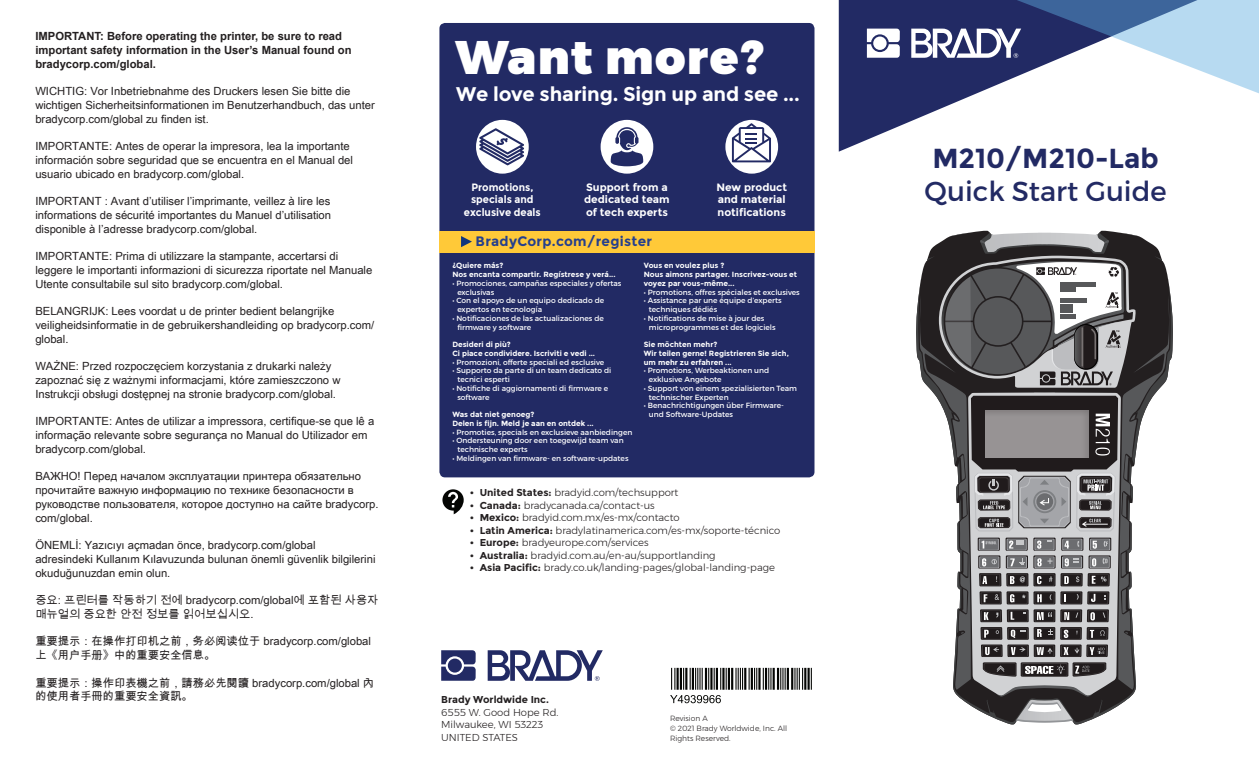
<style>
.page{position:relative;width:1259px;height:766px;background:#fff}
.page>*{position:absolute;margin:0;border:0;box-sizing:border-box;transform-origin:0 0}
.t1{font:900 47px "Montserrat";letter-spacing:.03em;color:#fff}
.t2{font:27.5px "Montserrat";color:#222a64}
.t3{font:700 27.5px "Montserrat";color:#222a64}
.t4{font:700 19.75px "Montserrat";letter-spacing:-.01em;color:#fff}
.t5{font:700 13.75px "Montserrat";letter-spacing:.02em;color:#253f8e}
.t6{font:11.25px/13.8px "Arial Unicode MS";color:#231f20}
.t7{font:700 11.25px/13.8px "Arial";color:#231f20}
.t8{font:700 10.62px/12.2px "Montserrat";color:#fff}
.t9{font:700 10.62px/12.2px "Montserrat";color:#fff;text-align:center;scale:.94 1}
.t10{font:300 10px/12.5px "Montserrat";color:#231f20}
.t11{font:700 10px "Montserrat";color:#231f20}
.t12{font:7.5px/8.8px "Montserrat";color:#fff}
.t13{font:700 7.5px/8.8px "Montserrat";color:#fff}
.t14{font:300 7.5px/10px "Montserrat";color:#231f20}
.s1{font-weight:700}
</style>
<div class="page">
<svg style="left:839px;top:0;width:127px;height:152px;fill:#222a64"></svg>
<svg style="left:867px;top:29px;width:33px;height:29px"></svg>
<div style="left:873px;top:37px;width:13px;height:13px;background:#fff;border-radius:50%"></div>
<svg style="left:916px;top:232px;width:257px;height:493px"></svg>
<div style="left:985px;top:410px;width:104px;height:47px;background:#979394"></div>
<div style="left:985px;top:410px;width:104px;height:7px;background:#8e8a8b"></div>
<div style="left:1079px;top:410px;width:10px;height:47px;background:#918d8e"></div>
<svg style="left:441px;top:650px;width:35px;height:31px"></svg>
<div style="left:448px;top:659px;width:14px;height:14px;background:#222a64;border-radius:50%"></div>
<svg style="left:488px;top:650px;width:115px;height:31px"></svg>
<svg style="left:442px;top:489px;width:22px;height:25px"></svg>
<div style="left:439px;top:23px;width:375px;height:454px;background:#222a64;border-radius:6px"></div>
<div style="left:439px;top:231px;width:375px;height:22px;background:#ffc938"></div>
<svg style="left:461px;top:236px;width:11px;height:11px"></svg>
<svg style="left:725px;top:120px;width:53px;height:54px"></svg>
<div style="left:476px;top:120px;width:53px;height:54px;background:#fff;border-radius:50%"></div>
<div style="left:600px;top:120px;width:53px;height:54px;background:#fff;border-radius:50%"></div>
<svg style="left:611px;top:127px;width:32px;height:39px"></svg>
<svg style="left:732px;top:123px;width:39px;height:39px"></svg>
<svg style="left:479px;top:128px;width:45px;height:37px"></svg>
<svg style="left:811px;top:668px;width:1px;height:22px"></svg>
<hr style="left:807px;top:668px;width:3px;height:22px;background:#040503">
<hr style="left:804px;top:668px;width:2px;height:22px;background:#040503">
<svg style="left:794px;top:668px;width:9px;height:22px"></svg>
<hr style="left:791px;top:668px;width:2px;height:22px;background:#040503">
<hr style="left:787px;top:668px;width:2px;height:22px;background:#040503">
<hr style="left:784px;top:668px;width:2px;height:22px;background:#040503">
<svg style="left:780px;top:668px;width:3px;height:22px"></svg>
<hr style="left:777px;top:668px;width:2px;height:22px;background:#040503">
<hr style="left:772px;top:668px;width:3px;height:22px;background:#040503">
<svg style="left:763px;top:668px;width:8px;height:22px"></svg>
<hr style="left:758px;top:668px;width:2px;height:22px;background:#040503">
<svg style="left:754px;top:668px;width:3px;height:22px"></svg>
<hr style="left:751px;top:668px;width:2px;height:22px;background:#040503">
<hr style="left:748px;top:668px;width:2px;height:22px;background:#040503">
<hr style="left:744px;top:668px;width:2px;height:22px;background:#040503">
<svg style="left:735px;top:668px;width:8px;height:22px"></svg>
<hr style="left:731px;top:668px;width:2px;height:22px;background:#040503">
<hr style="left:728px;top:668px;width:2px;height:22px;background:#040503">
<svg style="left:670px;top:668px;width:57px;height:35px"></svg>
<svg style="left:911px;top:0;width:348px;height:98px"></svg>
<p class="t7" style="left:35px;top:30px;width:318px">IMPORTANT: Before operating the printer, be sure to read important safety information in the User’s Manual found on bradycorp.com/global.</p>
<p class="t6" style="left:35px;top:84px;width:341px">WICHTIG: Vor Inbetriebnahme des Druckers lesen Sie bitte die wichtigen Sicherheitsinformationen im Benutzerhandbuch, das unter bradycorp.com/global zu finden ist.</p>
<p class="t6" style="left:35px;top:139px;width:319px">IMPORTANTE: Antes de operar la impresora, lea la importante información sobre seguridad que se encuentra en el Manual del usuario ubicado en bradycorp.com/global.</p>
<p class="t6" style="left:35px;top:194px;width:297px;text-align:justify">IMPORTANT : Avant d’utiliser l’imprimante, veillez à lire les informations de sécurité importantes du Manuel d’utilisation disponible à l’adresse bradycorp.com/global.</p>
<p class="t6" style="left:35px;top:249px;width:338px">IMPORTANTE: Prima di utilizzare la stampante, accertarsi di leggere le importanti informazioni di sicurezza riportate nel Manuale<br>Utente consultabile sul sito bradycorp.com/global.</p>
<p class="t6" style="left:35px;top:304px;width:340px">BELANGRIJK: Lees voordat u de printer bedient belangrijke veiligheidsinformatie in de gebruikershandleiding op bradycorp.com/ global.</p>
<p class="t6" style="left:35px;top:359px;width:307px">WAŻNE: Przed rozpoczęciem korzystania z drukarki należy zapoznać się z ważnymi informacjami, które zamieszczono w<br>Instrukcji obsługi dostępnej na stronie bradycorp.com/global.</p>
<p class="t6" style="left:35px;top:414px;width:340px">IMPORTANTE: Antes de utilizar a impressora, certifique-se que lê a informação relevante sobre segurança no Manual do Utilizador em bradycorp.com/global.</p>
<p class="t6" style="left:35px;top:469px;width:345px">ВАЖНО! Перед началом эксплуатации принтера обязательно прочитайте важную информацию по технике безопасности в руководстве пользователя, которое доступно на сайте bradycorp. com/global.</p>
<p class="t6" style="left:35px;top:538px;width:342px">ÖNEMLİ: Yazıcıyı açmadan önce, bradycorp.com/global adresindeki Kullanım Kılavuzunda bulunan önemli güvenlik bilgilerini okuduğunuzdan emin olun.</p>
<p class="t6" style="left:35px;top:593px;width:345px">중요: 프린터를 작동하기 전에 bradycorp.com/global에 포함된 사용자 매뉴얼의 중요한 안전 정보를 읽어보십시오.</p>
<p class="t6" style="left:35px;top:634px;width:337px">重要提示：在操作打印机之前，务必阅读位于 bradycorp.com/global上《用户手册》中的重要安全信息。</p>
<p class="t6" style="left:35px;top:675px;width:340px">重要提示：操作印表機之前，請務必先閱讀 bradycorp.com/global 內的使用者手冊的重要安全資訊。</p>
<h1 class="t1" style="left:455px;top:19px;width:310px">Want more?</h1>
<h3 class="t4" style="left:456px;top:82px;width:345px">We love sharing. Sign up and see ...</h3>
<p class="t9" style="left:464px;top:181px;width:83px">Promotions, specials and exclusive deals</p>
<p class="t8" style="left:716px;top:181px;width:72px">New product and material notifications</p>
<p class="t8" style="left:584px;top:181px;width:87px">Support from a dedicated team of tech experts</p>
<p class="t5" style="left:476px;top:233px;width:178px">BradyCorp.com/register</p>
<p class="t13" style="left:452px;top:261px;width:165px">¿Quiere más?<br>Nos encanta compartir. Regístrese y verá...</p>
<p class="t12" style="left:457px;top:279px;width:166px;text-indent:-5px">• Promociones, campañas especiales y ofertas exclusivas</p>
<p class="t12" style="left:457px;top:296px;width:148px;text-indent:-5px">• Con el apoyo de un equipo dedicado de expertos en tecnología</p>
<p class="t12" style="left:457px;top:314px;width:148px;text-indent:-5px">• Notificaciones de las actualizaciones de firmware y software</p>
<p class="t13" style="left:452px;top:340px;width:144px">Desideri di più?<br>Ci piace condividere. Iscriviti e vedi ...</p>
<p class="t12" style="left:452px;top:357px;width:153px">• Promozioni, offerte speciali ed esclusive</p>
<p class="t12" style="left:457px;top:366px;width:155px;text-indent:-5px">• Supporto da parte di un team dedicato di tecnici esperti</p>
<p class="t12" style="left:457px;top:384px;width:153px;text-indent:-5px">• Notifiche di aggiornamenti di firmware e software</p>
<p class="t13" style="left:452px;top:410px;width:143px">Was dat niet genoeg?<br>Delen is fijn. Meld je aan en ontdek ...</p>
<p class="t12" style="left:452px;top:427px;width:182px">• Promoties, specials en exclusieve aanbiedingen</p>
<p class="t12" style="left:457px;top:436px;width:168px;text-indent:-5px">• Ondersteuning door een toegewijd team van technische experts</p>
<p class="t12" style="left:452px;top:454px;width:178px">• Meldingen van firmware- en software-updates</p>
<p class="t13" style="left:644px;top:261px;width:155px">Vous en voulez plus ?<br>Nous aimons partager. Inscrivez-vous et voyez par vous-même...</p>
<p class="t12" style="left:644px;top:287px;width:157px">• Promotions, offres spéciales et exclusives</p>
<p class="t12" style="left:649px;top:296px;width:134px;text-indent:-5px">• Assistance par une équipe d’experts techniques dédiés</p>
<p class="t12" style="left:649px;top:314px;width:128px;text-indent:-5px">• Notifications de mise à jour des microprogrammes et des logiciels</p>
<p class="t13" style="left:644px;top:340px;width:147px">Sie möchten mehr?<br>Wir teilen gerne! Registrieren Sie sich, um mehr zu erfahren ...</p>
<p class="t12" style="left:649px;top:366px;width:122px;text-indent:-5px">• Promotions, Werbeaktionen und exklusive Angebote</p>
<p class="t12" style="left:649px;top:384px;width:150px;text-indent:-5px">• Support von einem spezialisierten Team technischer Experten</p>
<p class="t12" style="left:649px;top:401px;width:137px;text-indent:-5px">• Benachrichtigungen über Firmware&shy;und Software-Updates</p>
<p class="t10" style="left:470px;top:486px;width:210px"><span class="s1">• United States:</span> bradyid.com/techsupport</p>
<p class="t10" style="left:470px;top:499px;width:187px"><span class="s1">• Canada:</span> bradycanada.ca/contact-us</p>
<p class="t10" style="left:470px;top:511px;width:212px"><span class="s1">• Mexico:</span> bradyid.com.mx/es-mx/contacto</p>
<p class="t10" style="left:470px;top:524px;width:312px"><span class="s1">• Latin America:</span> bradylatinamerica.com/es-mx/soporte-técnico</p>
<p class="t10" style="left:470px;top:536px;width:180px"><span class="s1">• Europe:</span> bradyeurope.com/services</p>
<p class="t10" style="left:470px;top:549px;width:247px"><span class="s1">• Australia:</span> bradyid.com.au/en-au/supportlanding</p>
<p class="t10" style="left:470px;top:561px;width:307px"><span class="s1">• Asia Pacific:</span> brady.co.uk/landing-pages/global-landing-page</p>
<p class="t11" style="left:441px;top:694px;width:109px">Brady Worldwide Inc.</p>
<p class="t10" style="left:441px;top:706px;width:119px">6555 W. Good Hope Rd.<br>Milwaukee, WI 53223<br>UNITED STATES</p>
<p class="t14" style="left:670px;top:713px;width:119px">Revision A<br>© 2021 Brady Worldwide, Inc. All<br>Rights Reserved.</p>
<h2 class="t3" style="left:932px;top:142px;width:228px">M210/M210-Lab</h2>
<h2 class="t2" style="left:924px;top:175px;width:244px">Quick Start Guide</h2>
</div>
